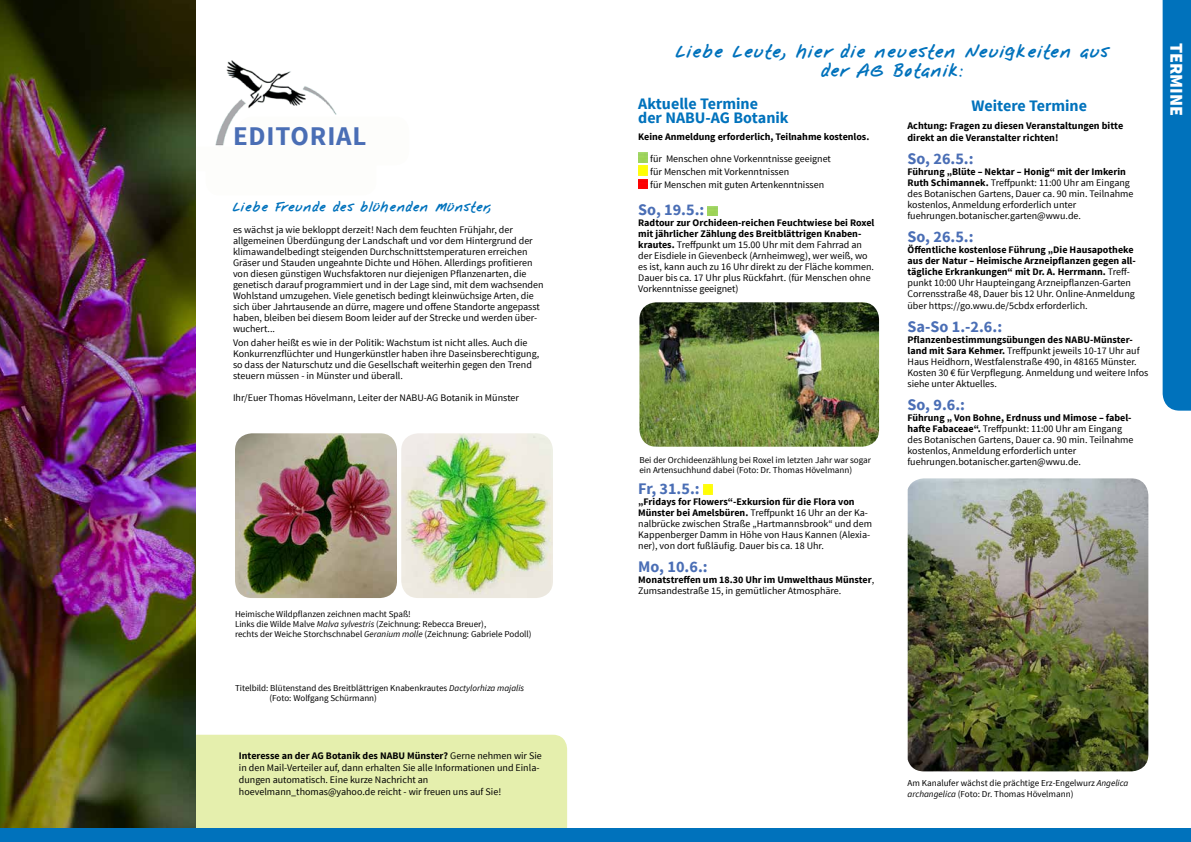
<style>
.page{position:relative;width:1191px;height:842px;background:#fff}
.page>*{position:absolute;margin:0;border:0;box-sizing:border-box;transform-origin:0 0}
.t1{font:700 27px "Source Sans Pro";letter-spacing:.03em;color:#4a6eb5}
.t2{font:900 18px "Source Sans Pro";color:#fff}
.t3{font:700 16.2px "Source Sans Pro";color:#4a6eb5}
.t4{font:700 16px/19.2px "Nabu Note 4";color:#0072bc;text-align:center}
.t5{font:700 16px/14px "Source Sans Pro";color:#0072bc}
.t6{font:700 12px "Nabu Note 4";color:#0072bc}
.t7{font:700 10.1px/11.1px "Source Sans Pro";color:#000}
.t8{font:10px/11px "Source Sans Pro";color:#000}
.t9{font:700 10px/11px "Source Sans Pro";color:#000}
.t10{font:9.1px/10.1px "Source Sans Pro";color:#000}
.t11{font:9px/10px "Source Sans Pro";color:#000}
.s1{font-style:italic}
.s2{font-weight:700}
.s3{font-weight:400}
</style>
<div class="page">
<div style="left:43px;top:735px;width:524px;height:105px;background:#e5efad;border-radius:14px"></div>
<img style="left:215px;top:60px;width:122px;height:86px">
<img style="left:0;top:0;width:196px;height:828px">
<img style="left:238px;top:117px;width:99px;height:29px">
<div style="left:1162px;top:0;width:29px;height:411px;background:#0072bc"></div>
<svg style="left:638px;top:153px;width:9px;height:35px"></svg>
<img style="left:907px;top:478px;width:241px;height:293px">
<div style="left:0;top:828px;width:1191px;height:14px;background:#0072bc"></div>
<img style="left:639px;top:302px;width:240px;height:145px">
<svg style="left:703px;top:485px;width:9px;height:9px"></svg>
<svg style="left:708px;top:207px;width:9px;height:9px"></svg>
<img style="left:401px;top:433px;width:152px;height:165px">
<img style="left:235px;top:433px;width:162px;height:165px">
<h1 class="t1" style="left:233px;top:119px;width:135px">EDITORIAL</h1>
<p class="t6" style="left:233px;top:200px;width:261px">Liebe Freunde des blühenden Münster,</p>
<p class="t8" style="left:233px;top:224px;width:312px">es wächst ja wie bekloppt derzeit! Nach dem feuchten Frühjahr, der allgemeinen Überdüngung der Landschaft und vor dem Hintergrund der klimawandelbedingt steigenden Durchschnittstemperaturen erreichen Gräser und Stauden ungeahnte Dichte und Höhen. Allerdings profitieren von diesen günstigen Wuchsfaktoren nur diejenigen Pflanzenarten, die genetisch darauf programmiert und in der Lage sind, mit dem wachsenden Wohlstand umzugehen. Viele genetisch bedingt kleinwüchsige Arten, die sich über Jahrtausende an dürre, magere und offene Standorte angepasst haben, bleiben bei diesem Boom leider auf der Strecke und werden über&shy;wuchert...</p>
<p class="t8" style="left:233px;top:337px;width:308px">Von daher heißt es wie in der Politik: Wachstum ist nicht alles. Auch die Konkurrenzflüchter und Hungerkünstler haben ihre Daseinsberechtigung, so dass der Naturschutz und die Gesellschaft weiterhin gegen den Trend steuern müssen - in Münster und überall.</p>
<p class="t8" style="left:233px;top:392px;width:287px">Ihr/Euer Thomas Hövelmann, Leiter der NABU-AG Botanik in Münster</p>
<p class="t11" style="left:235px;top:609px;width:298px">Heimische Wildpflanzen zeichnen macht Spaß!<br>Links die Wilde Malve <span class="s1">Malva sylvestris</span> (Zeichnung: Rebecca Breuer),<br>rechts der Weiche Storchschnabel <span class="s1">Geranium molle</span> (Zeichnung: Gabriele Podoll)</p>
<p class="t11" style="left:269px;top:683px;width:256px;text-indent:-35px">Titelbild: Blütenstand des Breitblättrigen Knabenkrautes <span class="s1">Dactylorhiza majalis </span>(Foto: Wolfgang Schürmann)</p>
<p class="t8" style="left:239px;top:749px;width:304px;line-height:12px"><span class="s2">Interesse an der AG Botanik des NABU Münster?</span> Gerne nehmen wir Sie in den Mail-Verteiler auf, dann erhalten Sie alle Informationen und Einla&shy;dungen automatisch. Eine kurze Nachricht an hoevelmann_thomas@yahoo.de reicht - wir freuen uns auf Sie!</p>
<h3 class="t4" style="left:676px;top:42px;width:435px">Liebe Leute, hier die neuesten Neuigkeiten aus der AG Botanik:</h3>
<h3 class="t5" style="left:638px;top:97px;width:152px">Aktuelle Termine<br>der NABU-AG Botanik</h3>
<p class="t9" style="left:638px;top:132px;width:233px">Keine Anmeldung erforderlich, Teilnahme kostenlos.</p>
<p class="t8" style="left:650px;top:152px;width:182px;line-height:13px">für Menschen ohne Vorkenntnisse geeignet für Menschen mit Vorkenntnissen<br>für Menschen mit guten Artenkenntnissen</p>
<h3 class="t3" style="left:638px;top:199px;width:68px">So, 19.5.:</h3>
<p class="t8" style="left:638px;top:217px;width:238px"><span class="s2">Radtour zur Orchideen-reichen Feuchtwiese bei Roxel mit jährlicher Zählung des Breitblättrigen Knaben&shy;krautes.</span> Treffpunkt um 15.00 Uhr mit dem Fahrrad an der Eisdiele in Gievenbeck (Arnheimweg), wer weiß, wo es ist, kann auch zu 16 Uhr direkt zu der Fläche kommen.<br>Dauer bis ca. 17 Uhr plus Rückfahrt. (für Menschen ohne Vorkenntnisse geeignet)</p>
<p class="t10" style="left:639px;top:455px;width:233px">Bei der Orchideenzählung bei Roxel im letzten Jahr war sogar ein Artensuchhund dabei (Foto: Dr. Thomas Hövelmann)</p>
<h3 class="t3" style="left:638px;top:478px;width:63px">Fr, 31.5.:</h3>
<p class="t8" style="left:638px;top:497px;width:235px"><span class="s2">„Fridays for Flowers“-Exkursion für die Flora von Münster bei Amelsbüren.</span> Treffpunkt 16 Uhr an der Ka&shy;nalbrücke zwischen Straße „Hartmannsbrook“ und dem Kappenberger Damm in Höhe von Haus Kannen (Alexia&shy;ner), von dort fußläufig. Dauer bis ca. 18 Uhr.</p>
<h3 class="t3" style="left:638px;top:557px;width:71px">Mo, 10.6.:</h3>
<p class="t9" style="left:638px;top:575px;width:237px">Monatstreffen um 18.30 Uhr im Umwelthaus Münster<span class="s3">,<br>Zumsandestraße 15, in gemütlicher Atmosphäre.</span></p>
<h3 class="t5" style="left:971px;top:99px;width:117px">Weitere Termine</h3>
<p class="t7" style="left:907px;top:121px;width:217px">Achtung: Fragen zu diesen Veranstaltungen bitte direkt an die Veranstalter richten!</p>
<h3 class="t3" style="left:907px;top:149px;width:68px">So, 26.5.:</h3>
<p class="t8" style="left:907px;top:167px;width:227px"><span class="s2">Führung „Blüte – Nektar – Honig“ mit der Imkerin Ruth Schimannek.</span> Treffpunkt: 11:00 Uhr am Eingang des Botanischen Gartens, Dauer ca. 90 min. Teilnahme kostenlos, Anmeldung erforderlich unter fuehrungen.botanischer.garten@wwu.de.</p>
<h3 class="t3" style="left:907px;top:227px;width:68px">So, 26.5.:</h3>
<p class="t8" style="left:907px;top:245px;width:230px"><span class="s2">Öffentliche kostenlose Führung „Die Hausapotheke aus der Natur – Heimische Arzneipflanzen gegen all&shy;tägliche Erkrankungen“ mit Dr. A. Herrmann.</span> Treff&shy;punkt 10:00 Uhr Haupteingang Arzneipflanzen-Garten Corrensstraße 48, Dauer bis 12 Uhr. Online-Anmeldung über https://go.wwu.de/5cbdx erforderlich.</p>
<h3 class="t3" style="left:907px;top:316px;width:96px">Sa-So 1.-2.6.:</h3>
<p class="t8" style="left:907px;top:334px;width:242px"><span class="s2">Pflanzenbestimmungsübungen des NABU-Münster&shy;land mit Sara Kehmer.</span> Treffpunkt jeweils 10-17 Uhr auf Haus Heidhorn, Westfalenstraße 490, in 48165 Münster.<br>Kosten 30 € für Verpflegung. Anmeldung und weitere Infos siehe unter Aktuelles.</p>
<h3 class="t3" style="left:907px;top:394px;width:59px">So, 9.6.:</h3>
<p class="t8" style="left:907px;top:412px;width:227px"><span class="s2">Führung „ Von Bohne, Erdnuss und Mimose – fabel&shy;hafte Fabaceae“.</span> Treffpunkt: 11:00 Uhr am Eingang des Botanischen Gartens, Dauer ca. 90 min. Teilnahme kostenlos, Anmeldung erforderlich unter fuehrungen.botanischer.garten@wwu.de.</p>
<h2 class="t2" style="left:1188px;top:43px;width:75px;rotate:90deg">TERMINE</h2>
<p class="t10" style="left:907px;top:778px;width:222px">Am Kanalufer wächst die prächtige Erz-Engelwurz <span class="s1">Angelica archangelica</span> (Foto: Dr. Thomas Hövelmann)</p>
</div>
